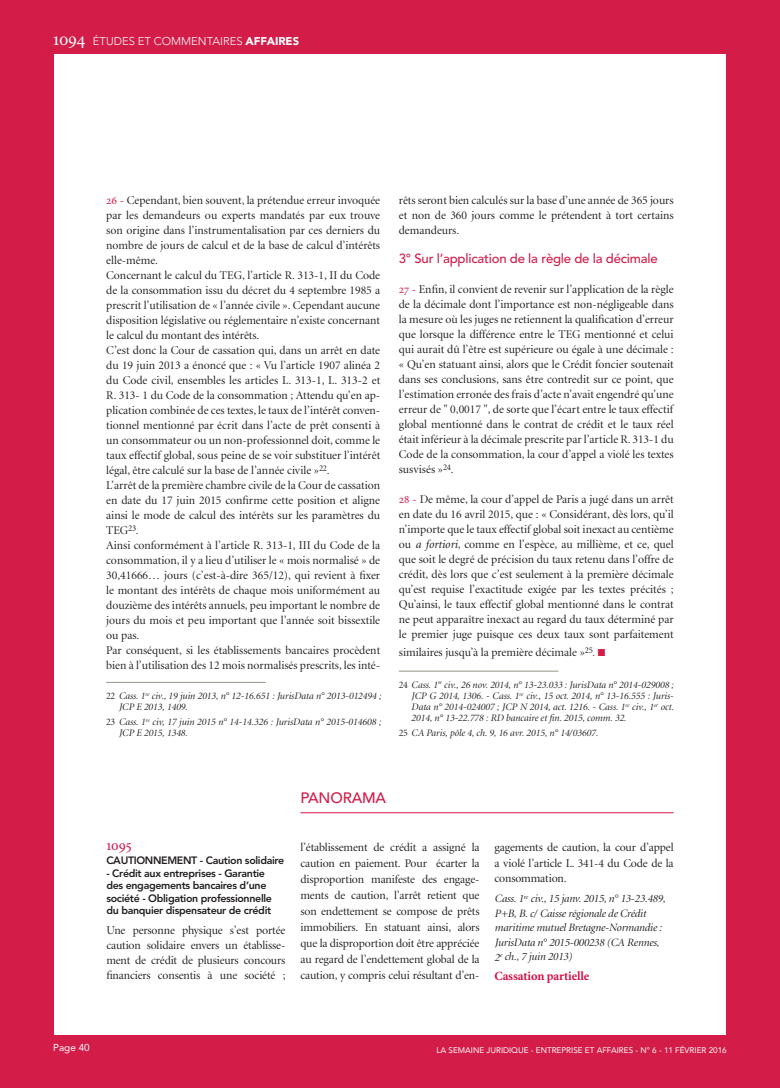
<style>
.page{position:relative;width:780px;height:1088px;background:#fff}
.page>*{position:absolute;margin:0;border:0;box-sizing:border-box;transform-origin:0 0}
.t1{font:500 15px "Avenir LT";letter-spacing:-.01em;color:#d31c48}
.t2{font:15px "Minion Regular SC";color:#d20d44}
.t3{font:500 13.12px "Avenir LT";letter-spacing:-.015em;color:#d31c48}
.t4{font:700 12.5px "Minion";letter-spacing:-.01em;color:#d20d44}
.t5{font:11.88px/15px "Minion Display";color:#231f20;text-align:justify}
.t6{font:italic 11.25px/14.5px "Minion Display";letter-spacing:-.01em;color:#231f20}
.t7{font:300 11.25px "Avenir LT";color:#fff}
.t8{font:800 10.62px/12.5px "Avenir LT";letter-spacing:-.03em;color:#231f20}
.t9{font:italic 10px/11.2px "Minion Display";color:#231f20}
.t10{font:10px "Avenir LT";color:#fff}
.t11{font:8.12px "Avenir LT";color:#fff}
.s1{font-family:"Minion Regular SC";font-weight:400;font-size:18.75px}
.s2{font-weight:900}
.s3{font-family:"Minion Regular SC";color:#d31c48}
.s4{font-style:normal}
.s5{font-family:"Minion";font-style:italic}
.s6{font-family:"Minion";font-style:italic;font-size:10px}
.s7{color:#d31c48}
</style>
<div class="page">
<div style="left:0;top:0;width:53px;height:1088px;background:#d31c48"></div>
<div style="left:725px;top:0;width:54px;height:1088px;background:#d31c48"></div>
<div style="left:0;top:0;width:762px;height:53px;background:#d31c48"></div>
<div style="left:0;top:1036px;width:762px;height:52px;background:#d31c48"></div>
<hr style="left:106px;top:682px;width:160px;height:1px;background:#959383">
<hr style="left:399px;top:671px;width:159px;height:1px;background:#959383">
<hr style="left:300px;top:812px;width:373px;height:1px;background:#d31c48">
<p class="t7" style="left:53px;top:34px;width:247px"><span class="s1">1094</span> ÉTUDES ET COMMENTAIRES <span class="s2">AFFAIRES</span></p>
<p class="t5" style="left:106px;top:193px;width:275px;text-align:left"><span class="s3">26 -</span> Cependant, bien souvent, la prétendue erreur invoquée par les demandeurs ou experts mandatés par eux trouve son origine dans l’instrumentalisation par ces derniers du nombre de jours de calcul et de la base de calcul d’intérêts elle-même.<br>Concernant le calcul du TEG, l’article R. 313-1, II du Code de la consommation issu du décret du 4 septembre 1985 a prescrit l’utilisation de « l’année civile ». Cependant aucune disposition législative ou réglementaire n’existe concernant le calcul du montant des intérêts.<br>C’est donc la Cour de cassation qui, dans un arrêt en date du 19 juin 2013 a énoncé que : « Vu l’article 1907 alinéa 2 du Code civil, ensembles les articles L. 313-1, L. 313-2 et R. 313- 1 du Code de la consommation ; Attendu qu’en ap&shy;plication combinée de ces textes, le taux de l’intérêt conven&shy;tionnel mentionné par écrit dans l’acte de prêt consenti à un consommateur ou un non-professionnel doit, comme le taux effectif global, sous peine de se voir substituer l’intérêt légal, être calculé sur la base de l’année civile »<sup>22</sup>.<br>L’arrêt de la première chambre civile de la Cour de cassation en date du 17 juin 2015 confirme cette position et aligne ainsi le mode de calcul des intérêts sur les paramètres du TEG<sup>23</sup>.<br>Ainsi conformément à l’article R. 313-1, III du Code de la consommation, il y a lieu d’utiliser le « mois normalisé » de 30,41666… jours (c’est-à-dire 365/12), qui revient à fixer le montant des intérêts de chaque mois uniformément au douzième des intérêts annuels, peu important le nombre de jours du mois et peu important que l’année soit bissextile ou pas.<br>Par conséquent, si les établissements bancaires procèdent bien à l’utilisation des 12 mois normalisés prescrits, les inté-</p>
<p class="t9" style="left:119px;top:690px;width:264px;text-indent:-12px"><span class="s4">22</span> Cass. 1<sup>re</sup> civ., 19 juin 2013, n° 12-16.651 : JurisData n° 2013-012494 ;<br>JCP E 2013, 1409.</p>
<p class="t9" style="left:119px;top:716px;width:264px;text-indent:-12px"><span class="s4">23</span> Cass. 1<sup>re</sup> civ, 17 juin 2015 n° 14-14.326 : JurisData n° 2015-014608 ;<br>JCP E 2015, 1348.</p>
<p class="t5" style="left:399px;top:193px;width:276px">rêts seront bien calculés sur la base d’une année de 365 jours et non de 360 jours comme le prétendent à tort certains demandeurs.</p>
<p class="t3" style="left:399px;top:251px;width:260px">3° Sur l’application de la règle de la décimale</p>
<p class="t5" style="left:399px;top:282px;width:276px"><span class="s3">27 -</span> Enfin, il convient de revenir sur l’application de la règle de la décimale dont l’importance est non-négligeable dans la mesure où les juges ne retiennent la qualification d’erreur que lorsque la différence entre le TEG mentionné et celui qui aurait dû l’être est supérieure ou égale à une décimale : « Qu’en statuant ainsi, alors que le Crédit foncier soutenait dans ses conclusions, sans être contredit sur ce point, que l’estimation erronée des frais d’acte n’avait engendré qu’une erreur de " 0,0017 ", de sorte que l’écart entre le taux effectif global mentionné dans le contrat de crédit et le taux réel était inférieur à la décimale prescrite par l’article R. 313-1 du Code de la consommation, la cour d’appel a violé les textes susvisés »<sup>24</sup>.</p>
<p class="t5" style="left:399px;top:492px;width:276px"><span class="s3">28 -</span> De même, la cour d’appel de Paris a jugé dans un arrêt en date du 16 avril 2015, que : « Considérant, dès lors, qu’il n’importe que le taux effectif global soit inexact au centième ou <span class="s5">a fortiori</span>, comme en l’espèce, au millième, et ce, quel que soit le degré de précision du taux retenu dans l’offre de crédit, dès lors que c’est seulement à la première décimale qu’est requise l’exactitude exigée par les textes précités ; Qu’ainsi, le taux effectif global mentionné dans le contrat ne peut apparaître inexact au regard du taux déterminé par le premier juge puisque ces deux taux sont parfaitement</p>
<p class="t5" style="left:399px;top:645px;width:207px">similaires jusqu’à la première décimale »<sup>25</sup><span class="s6">.</span> <span class="s7">■</span></p>
<p class="t9" style="left:411px;top:679px;width:264px;text-align:justify;text-indent:-12px"><span class="s4">24</span> Cass. 1<sup>re</sup> civ., 26 nov. 2014, n° 13-23.033 : JurisData n° 2014-029008 ; JCP G 2014, 1306. - Cass. 1<sup>re</sup> civ., 15 oct. 2014, n° 13-16.555 : Juris-Data n° 2014-024007 ; JCP N 2014, act. 1216. - Cass. 1<sup>re</sup> civ., 1<sup>er</sup> oct.<br>2014, n° 13-22.778 : RD bancaire et fin. 2015, comm. 32.</p>
<p class="t9" style="left:399px;top:728px;width:201px"><span class="s4">25</span> CA Paris, pôle 4, ch. 9, 16 avr. 2015, n° 14/03607.</p>
<p class="t1" style="left:300px;top:789px;width:87px">PANORAMA</p>
<p class="t2" style="left:106px;top:837px;width:27px">1095</p>
<p class="t8" style="left:106px;top:854px;width:179px">CAUTIONNEMENT - Caution solidaire</p>
<p class="t8" style="left:106px;top:866px;width:167px">- Crédit aux entreprises - Garantie des engagements bancaires d’une société - Obligation professionnelle du banquier dispensateur de crédit</p>
<p class="t5" style="left:106px;top:923px;width:181px">Une personne physique s’est portée caution solidaire envers un établisse&shy;ment de crédit de plusieurs concours financiers consentis à une société ;</p>
<p class="t5" style="left:300px;top:840px;width:180px;line-height:16px">l’établissement de crédit a assigné la caution en paiement. Pour écarter la disproportion manifeste des engage&shy;ments de caution, l’arrêt retient que son endettement se compose de prêts immobiliers. En statuant ainsi, alors que la disproportion doit être appréciée au regard de l’endettement global de la caution, y compris celui résultant d’en-</p>
<p class="t5" style="left:494px;top:840px;width:180px;line-height:15.5px">gagements de caution, la cour d’appel a violé l’article L. 341-4 du Code de la consommation.</p>
<p class="t6" style="left:494px;top:892px;width:172px">Cass. 1<sup>re</sup> civ., 15 janv. 2015, n° 13-23.489, P+B, B. c/ Caisse régionale de Crédit maritime mutuel Bretagne-Normandie :<br>JurisData n° 2015-000238 (CA Rennes, 2<sup>e</sup> ch., 7 juin 2013)</p>
<p class="t4" style="left:494px;top:969px;width:96px">Cassation partielle</p>
<p class="t10" style="left:53px;top:1042px;width:38px">Page 40</p>
<p class="t11" style="left:436px;top:1045px;width:292px">LA SEMAINE JURIDIQUE - ENTREPRISE ET AFFAIRES - N° 6 - 11 FÉVRIER 2016</p>
</div>
